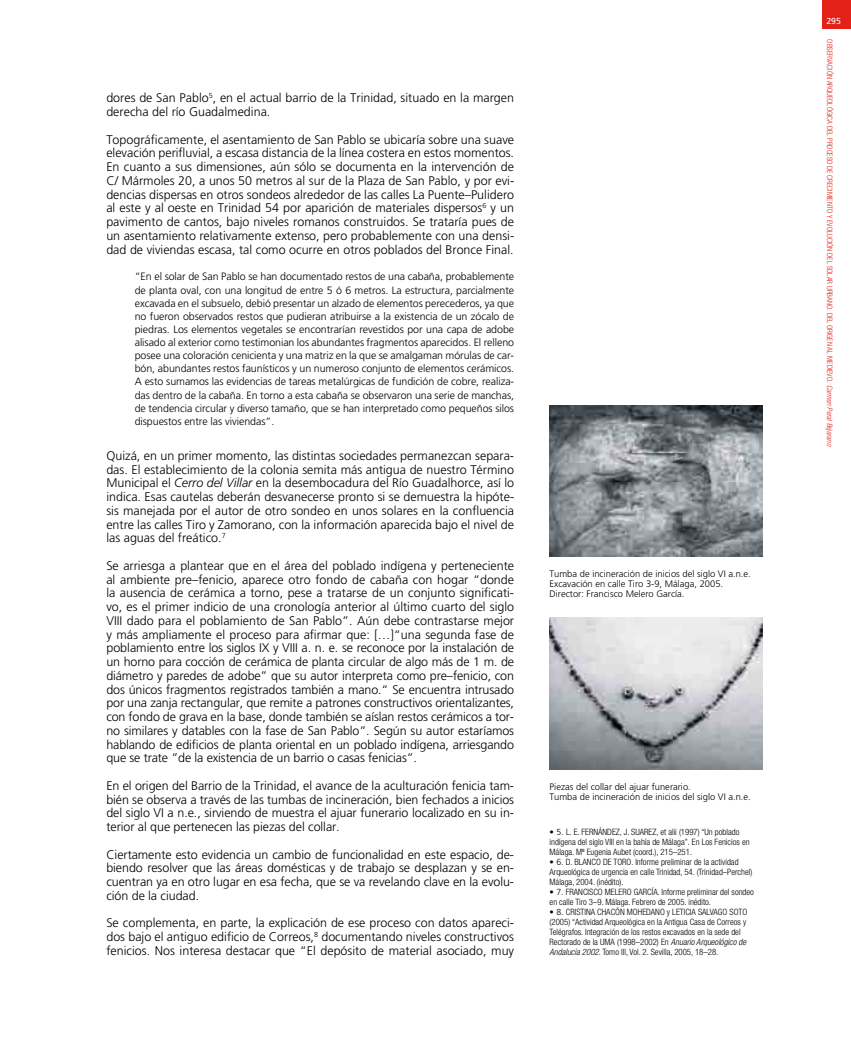
<style>
.page{position:relative;width:851px;height:1063px;background:#fff}
.page>*{position:absolute;margin:0;border:0;box-sizing:border-box;transform-origin:0 0}
.t1{font:300 12.5px/13.8px "Frutiger";color:#000;text-align:justify}
.t2{font:300 10.62px/13.1px "Frutiger";letter-spacing:-.005em;color:#000;text-align:justify}
.t3{font:300 9.38px/10px "Frutiger";color:#000}
.t4{font:300 condensed 8.75px/10px "Helvetica Neue";color:#000}
.t5{font:8.75px "Frutiger";color:#fff}
.t6{font:300 condensed 7.5px "Helvetica Neue";color:#e32119}
.s1{font-style:italic}
.s2{font-family:"Frutiger";font-stretch:normal}
</style>
<div class="page">
<div style="left:822px;top:0;width:28px;height:28px;background:#e32119"></div>
<img style="left:549px;top:405px;width:213px;height:151px">
<img style="left:549px;top:618px;width:213px;height:151px">
<p class="t1" style="left:106px;top:91px;width:409px">dores de San Pablo<sup>5</sup>, en el actual barrio de la Trinidad, situado en la margen derecha del río Guadalmedina.</p>
<p class="t1" style="left:106px;top:132px;width:409px">Topográficamente, el asentamiento de San Pablo se ubicaría sobre una suave elevación perifluvial, a escasa distancia de la línea costera en estos momentos.<br>En cuanto a sus dimensiones, aún sólo se documenta en la intervención de C/ Mármoles 20, a unos 50 metros al sur de la Plaza de San Pablo, y por evi&shy;dencias dispersas en otros sondeos alrededor de las calles La Puente–Pulidero al este y al oeste en Trinidad 54 por aparición de materiales dispersos<sup>6</sup> y un pavimento de cantos, bajo niveles romanos construidos. Se trataría pues de un asentamiento relativamente extenso, pero probablemente con una densi&shy;dad de viviendas escasa, tal como ocurre en otros poblados del Bronce Final.</p>
<p class="t2" style="left:135px;top:270px;width:381px">“En el solar de San Pablo se han documentado restos de una cabaña, probablemente de planta oval, con una longitud de entre 5 ó 6 metros. La estructura, parcialmente excavada en el subsuelo, debió presentar un alzado de elementos perecederos, ya que no fueron observados restos que pudieran atribuirse a la existencia de un zócalo de piedras. Los elementos vegetales se encontrarían revestidos por una capa de adobe alisado al exterior como testimonian los abundantes fragmentos aparecidos. El relleno posee una coloración cenicienta y una matriz en la que se amalgaman mórulas de car&shy;bón, abundantes restos faunísticos y un numeroso conjunto de elementos cerámicos.<br>A esto sumamos las evidencias de tareas metalúrgicas de fundición de cobre, realiza&shy;das dentro de la cabaña. En torno a esta cabaña se observaron una serie de manchas, de tendencia circular y diverso tamaño, que se han interpretado como pequeños silos dispuestos entre las viviendas”.</p>
<p class="t1" style="left:106px;top:449px;width:409px">Quizá, en un primer momento, las distintas sociedades permanezcan separa&shy;das. El establecimiento de la colonia semita más antigua de nuestro Término Municipal el <span class="s1">Cerro del Villar</span> en la desembocadura del Río Guadalhorce, así lo indica. Esas cautelas deberán desvanecerse pronto si se demuestra la hipóte&shy;sis manejada por el autor de otro sondeo en unos solares en la confluencia entre las calles Tiro y Zamorano, con la información aparecida bajo el nivel de las aguas del freático.<sup>7</sup></p>
<p class="t1" style="left:106px;top:559px;width:409px">Se arriesga a plantear que en el área del poblado indígena y perteneciente al ambiente pre–fenicio, aparece otro fondo de cabaña con hogar “donde la ausencia de cerámica a torno, pese a tratarse de un conjunto significati&shy;vo, es el primer indicio de una cronología anterior al último cuarto del siglo VIII dado para el poblamiento de San Pablo”. Aún debe contrastarse mejor y más ampliamente el proceso para afirmar que: […]“una segunda fase de poblamiento entre los siglos IX y VIII a. n. e. se reconoce por la instalación de un horno para cocción de cerámica de planta circular de algo más de 1 m. de diámetro y paredes de adobe” que su autor interpreta como pre–fenicio, con dos únicos fragmentos registrados también a mano.“ Se encuentra intrusado por una zanja rectangular, que remite a patrones constructivos orientalizantes, con fondo de grava en la base, donde también se aíslan restos cerámicos a tor&shy;no similares y datables con la fase de San Pablo”. Según su autor estaríamos hablando de edificios de planta oriental en un poblado indígena, arriesgando que se trate ”de la existencia de un barrio o casas fenicias”.</p>
<p class="t1" style="left:106px;top:779px;width:409px">En el origen del Barrio de la Trinidad, el avance de la aculturación fenicia tam&shy;bién se observa a través de las tumbas de incineración, bien fechados a inicios del siglo VI a n.e., sirviendo de muestra el ajuar funerario localizado en su in&shy;terior al que pertenecen las piezas del collar.</p>
<p class="t1" style="left:106px;top:847px;width:409px">Ciertamente esto evidencia un cambio de funcionalidad en este espacio, de&shy;biendo resolver que las áreas domésticas y de trabajo se desplazan y se en&shy;cuentran ya en otro lugar en esa fecha, que se va revelando clave en la evolu&shy;ción de la ciudad.</p>
<p class="t1" style="left:106px;top:916px;width:409px">Se complementa, en parte, la explicación de ese proceso con datos apareci&shy;dos bajo el antiguo edificio de Correos,<sup>8</sup> documentando niveles constructivos fenicios. Nos interesa destacar que “El depósito de material asociado, muy</p>
<p class="t3" style="left:549px;top:569px;width:203px">Tumba de incineración de inicios del siglo VI a.n.e.<br>Excavación en calle Tiro 3-9, Málaga, 2005.<br>Director: Francisco Melero García.</p>
<p class="t3" style="left:549px;top:782px;width:203px">Piezas del collar del ajuar funerario.<br>Tumba de incineración de inicios del siglo VI a.n.e.</p>
<p class="t4" style="left:549px;top:826px;width:201px"><span class="s2">• 5.</span> L. E. FERNÁNDEZ, J. SUAREZ, et alii (1997) “Un poblado indígena del siglo VIII en la bahía de Málaga”. En Los Fenicios en<br>Málaga. Mª Eugenia Aubet (coord.), 215–251.</p>
<p class="t4" style="left:549px;top:856px;width:204px"><span class="s2">• 6.</span> D. BLANCO DE TORO. Informe preliminar de la actividad<br>Arqueológica de urgencia en calle Trinidad, 54. (Trinidad–Perchel)<br>Málaga, 2004. (inédito).</p>
<p class="t4" style="left:549px;top:886px;width:206px"><span class="s2">• 7.</span> FRANCISCO MELERO GARCÍA. Informe preliminar del sondeo en calle Tiro 3–9. Málaga. Febrero de 2005. inédito.</p>
<p class="t4" style="left:549px;top:906px;width:199px"><span class="s2">• 8.</span> CRISTINA CHACÓN MOHEDANO y LETICIA SALVAGO SOTO (2005) “Actividad Arqueológica en la Antigua Casa de Correos y Telégrafos. Integración de los restos excavados en la sede del Rectorado de la UMA (1998–2002) En <span class="s1">Anuario Arqueológico de Andalucía 2002</span>. Tomo III, Vol. 2. Sevilla, 2005, 18–28.</p>
<p class="t5" style="left:826px;top:16px;width:16px">295</p>
<p class="t6" style="left:834px;top:39px;width:408px;rotate:90deg">OBSERVACIÓN ARQUEOLÓGICA DEL PROCESO DE CRECIMIENTO Y EVOLUCIÓN DEL SOLAR URBANO. DEL ORIGEN AL MEDIEVO. <span class="s1">Carmen Peral Bejarano</span></p>
</div>
